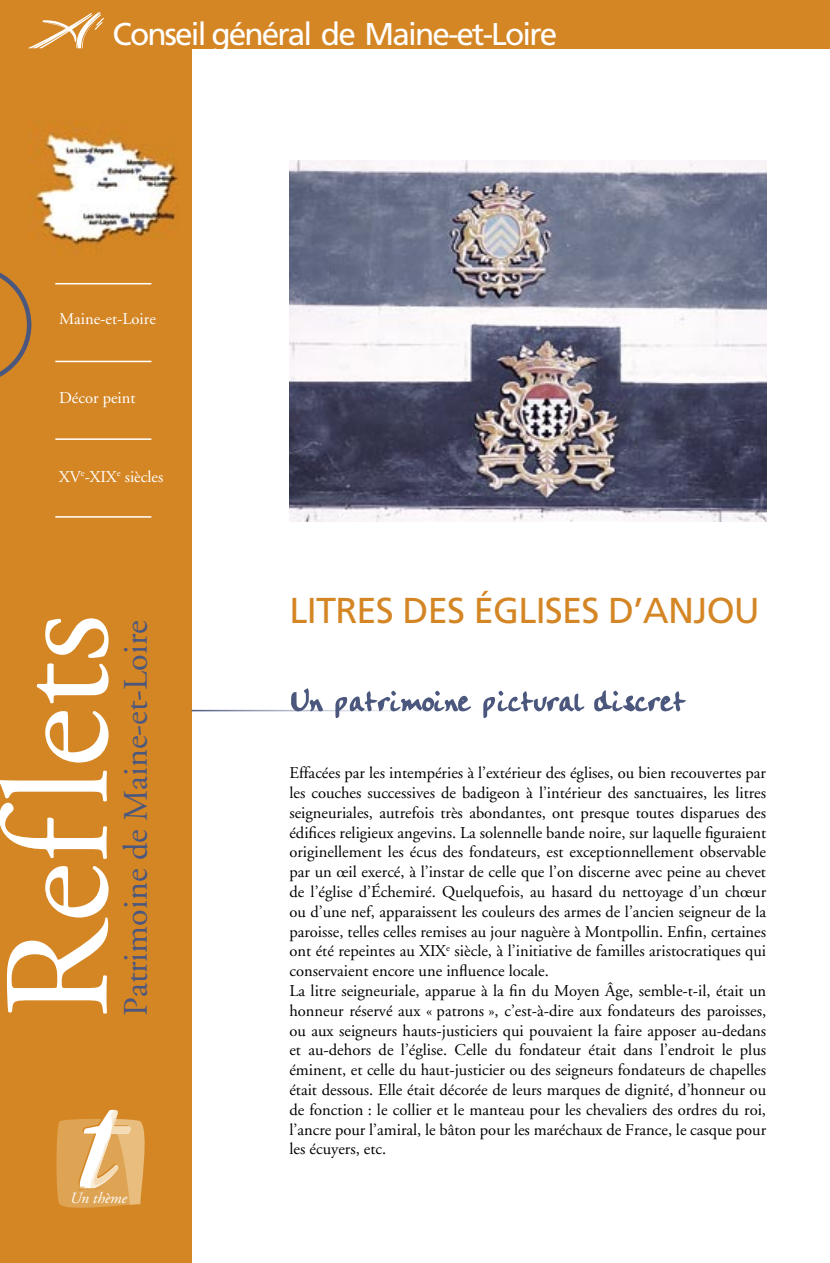
<style>
.page{position:relative;width:830px;height:1263px;background:#fff}
.page>*{position:absolute;margin:0;border:0;box-sizing:border-box;transform-origin:0 0}
.t1{font:150px "Adobe Garamond";color:#fff}
.t2{font:36px "Frutiger";letter-spacing:-.02em;color:#d48625}
.Titre{font:34.2px "Adobe Garamond";color:#4c577e}
.t3{font:31.5px "Frutiger";letter-spacing:-.06em;color:#fff}
.t4{font:16.5px/19.8px "Adobe Garamond";color:#000;text-align:justify}
.Style_de_paragraphe_1{font:16.5px "Adobe Garamond";color:#fff}
.t5{font:italic 15.6px "Adobe Garamond";color:#fff}
</style>
<div class="page">
<div style="left:0;top:0;width:191px;height:1263px;background:#d48625"></div>
<div style="left:0;top:0;width:829px;height:48px;background:#d48625"></div>
<svg style="left:28px;top:12px;width:76px;height:36px"></svg>
<img style="left:34px;top:131px;width:144px;height:115px">
<hr style="left:55px;top:283px;width:96px;height:1px;background:#fff">
<hr style="left:55px;top:361px;width:96px;height:1px;background:#fff">
<img style="left:289px;top:160px;width:476px;height:362px">
<svg style="left:0;top:272px;width:31px;height:105px"></svg>
<svg style="left:56px;top:1109px;width:89px;height:99px;background:#e3b16c"></svg>
<hr style="left:55px;top:439px;width:96px;height:1px;background:#fff">
<hr style="left:55px;top:517px;width:96px;height:1px;background:#fff">
<svg style="left:291px;top:688px;width:395px;height:30px"></svg>
<h3 class="t3" style="left:113px;top:16px;width:446px">Conseil général de Maine-et-Loire</h3>
<p class="Style_de_paragraphe_1" style="left:59px;top:309px;width:98px">Maine-et-Loire</p>
<p class="Style_de_paragraphe_1" style="left:59px;top:389px;width:78px">Décor peint</p>
<p class="Style_de_paragraphe_1" style="left:59px;top:468px;width:106px">XV<sup>e</sup>-XIX<sup>e</sup> siècles</p>
<h1 class="t1" style="left:-21px;top:1019px;width:407px;rotate:-90deg">Reflets</h1>
<p class="Titre" style="left:118px;top:1016px;width:397px;rotate:-90deg">Patrimoine de Maine-et-Loire</p>
<p class="t5" style="left:70px;top:1190px;width:58px">Un thème</p>
<p class="t2" style="left:289px;top:589px;width:472px">LITRES DES ÉGLISES D’ANJOU</p>
<p class="t4" style="left:289px;top:763px;width:478px">Effacées par les intempéries à l’extérieur des églises, ou bien recouvertes par les couches successives de badigeon à l’intérieur des sanctuaires, les litres seigneuriales, autrefois très abondantes, ont presque toutes disparues des édifices religieux angevins. La solennelle bande noire, sur laquelle figuraient originellement les écus des fondateurs, est exceptionnellement observable par un œil exercé, à l’instar de celle que l’on discerne avec peine au chevet de l’église d’Échemiré. Quelquefois, au hasard du nettoyage d’un chœur ou d’une nef, apparaissent les couleurs des armes de l’ancien seigneur de la paroisse, telles celles remises au jour naguère à Montpollin. Enfin, certaines ont été repeintes au XIX<sup>e</sup> siècle, à l’initiative de familles aristocratiques qui conservaient encore une influence locale.</p>
<p class="t4" style="left:289px;top:981px;width:478px">La litre seigneuriale, apparue à la fin du Moyen Âge, semble-t-il, était un honneur réservé aux « patrons », c’est-à-dire aux fondateurs des paroisses, ou aux seigneurs hauts-justiciers qui pouvaient la faire apposer au-dedans et au-dehors de l’église. Celle du fondateur était dans l’endroit le plus éminent, et celle du haut-justicier ou des seigneurs fondateurs de chapelles était dessous. Elle était décorée de leurs marques de dignité, d’honneur ou de fonction : le collier et le manteau pour les chevaliers des ordres du roi, l’ancre pour l’amiral, le bâton pour les maréchaux de France, le casque pour les écuyers, etc.</p>
</div>
